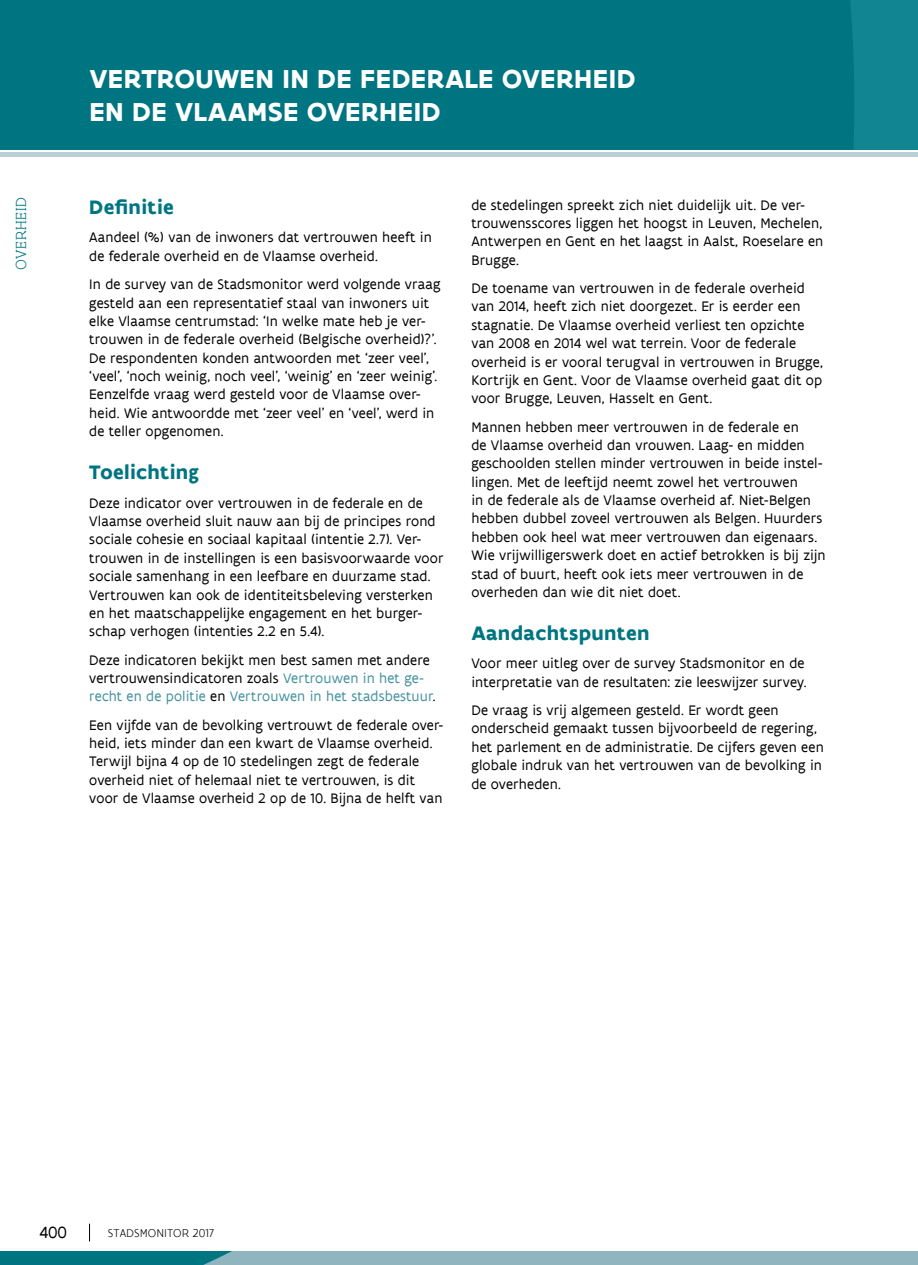
<style>
.page{position:relative;width:918px;height:1265px;background:#fff}
.page>*{position:absolute;margin:0;border:0;box-sizing:border-box;transform-origin:0 0}
.titel_indicator{font:700 28px/33.6px "Flanders Art Sans";letter-spacing:.01em;color:#fff}
.titeltje{font:700 21px "Flanders Art Sans";letter-spacing:.015em;color:#007582}
.t1{font:17.5px "Flanders Art Serif";color:#000}
.t2{font:300 15.75px "Flanders Art Serif";letter-spacing:.05em;color:#007582}
.body_tekst{font:14.88px/18.4px "Flanders Art Sans";letter-spacing:.01em;color:#000}
.t3{font:300 12.25px "Flanders Art Sans";color:#000}
.s1{color:#43919d}
</style>
<div class="page">
<div style="left:0;top:0;width:918px;height:149px;background:#007582"></div>
<div style="left:0;top:152px;width:918px;height:5px;background:#b9ced5"></div>
<svg style="left:89px;top:1224px;width:1px;height:17px"></svg>
<svg style="left:0;top:1251px;width:918px;height:14px;background:#6da5af"></svg>
<p class="t2" style="left:12px;top:270px;width:74px;rotate:-90deg">OVERHEID</p>
<p class="titel_indicator" style="left:89px;top:62px;width:548px">VERTROUWEN IN DE FEDERALE OVERHEID<br>EN DE VLAAMSE OVERHEID</p>
<p class="titeltje" style="left:89px;top:194px;width:86px">Definitie</p>
<p class="body_tekst" style="left:89px;top:229px;width:344px">Aandeel (%) van de inwoners dat vertrouwen heeft in de federale overheid en de Vlaamse overheid.</p>
<p class="body_tekst" style="left:89px;top:275px;width:353px">In de survey van de Stadsmonitor werd volgende vraag gesteld aan een representatief staal van inwoners uit elke Vlaamse centrumstad: ‘In welke mate heb je ver&shy;trouwen in de federale overheid (Belgische overheid)?’.<br>De respondenten konden antwoorden met ‘zeer veel’, ‘veel’, ‘noch weinig, noch veel’, ‘weinig’ en ‘zeer weinig’.<br>Eenzelfde vraag werd gesteld voor de Vlaamse over&shy;heid. Wie antwoordde met ‘zeer veel’ en ‘veel’, werd in de teller opgenomen.</p>
<p class="titeltje" style="left:89px;top:459px;width:111px">Toelichting</p>
<p class="body_tekst" style="left:89px;top:494px;width:356px">Deze indicator over vertrouwen in de federale en de Vlaamse overheid sluit nauw aan bij de principes rond sociale cohesie en sociaal kapitaal (intentie 2.7). Ver&shy;trouwen in de instellingen is een basisvoorwaarde voor sociale samenhang in een leefbare en duurzame stad.<br>Vertrouwen kan ook de identiteitsbeleving versterken en het maatschappelijke engagement en het burger&shy;schap verhogen (intenties 2.2 en 5.4).</p>
<p class="body_tekst" style="left:89px;top:651px;width:348px">Deze indicatoren bekijkt men best samen met andere vertrouwensindicatoren zoals <span class="s1">Vertrouwen in het ge&shy;recht en de politie</span> en <span class="s1">Vertrouwen in het stadsbestuur</span>.</p>
<p class="body_tekst" style="left:89px;top:716px;width:355px">Een vijfde van de bevolking vertrouwt de federale over&shy;heid, iets minder dan een kwart de Vlaamse overheid.<br>Terwijl bijna 4 op de 10 stedelingen zegt de federale overheid niet of helemaal niet te vertrouwen, is dit voor de Vlaamse overheid 2 op de 10. Bijna de helft van</p>
<p class="body_tekst" style="left:471px;top:196px;width:353px">de stedelingen spreekt zich niet duidelijk uit. De ver&shy;trouwensscores liggen het hoogst in Leuven, Mechelen, Antwerpen en Gent en het laagst in Aalst, Roeselare en Brugge.</p>
<p class="body_tekst" style="left:471px;top:279px;width:353px">De toename van vertrouwen in de federale overheid van 2014, heeft zich niet doorgezet. Er is eerder een stagnatie. De Vlaamse overheid verliest ten opzichte van 2008 en 2014 wel wat terrein. Voor de federale overheid is er vooral terugval in vertrouwen in Brugge, Kortrijk en Gent. Voor de Vlaamse overheid gaat dit op voor Brugge, Leuven, Hasselt en Gent.</p>
<p class="body_tekst" style="left:471px;top:418px;width:356px">Mannen hebben meer vertrouwen in de federale en<br>de Vlaamse overheid dan vrouwen. Laag- en midden geschoolden stellen minder vertrouwen in beide instel&shy;lingen. Met de leeftijd neemt zowel het vertrouwen<br>in de federale als de Vlaamse overheid af. Niet-Belgen hebben dubbel zoveel vertrouwen als Belgen. Huurders hebben ook heel wat meer vertrouwen dan eigenaars.<br>Wie vrijwilligerswerk doet en actief betrokken is bij zijn stad of buurt, heeft ook iets meer vertrouwen in de overheden dan wie dit niet doet.</p>
<p class="titeltje" style="left:471px;top:620px;width:180px">Aandachtspunten</p>
<p class="body_tekst" style="left:471px;top:655px;width:337px">Voor meer uitleg over de survey Stadsmonitor en de interpretatie van de resultaten: zie leeswijzer survey.</p>
<p class="body_tekst" style="left:471px;top:701px;width:354px">De vraag is vrij algemeen gesteld. Er wordt geen onderscheid gemaakt tussen bijvoorbeeld de regering, het parlement en de administratie. De cijfers geven een globale indruk van het vertrouwen van de bevolking in de overheden.</p>
<p class="t1" style="left:40px;top:1222px;width:29px">400</p>
<p class="t3" style="left:108px;top:1226px;width:108px">STADSMONITOR 2017</p>
</div>
